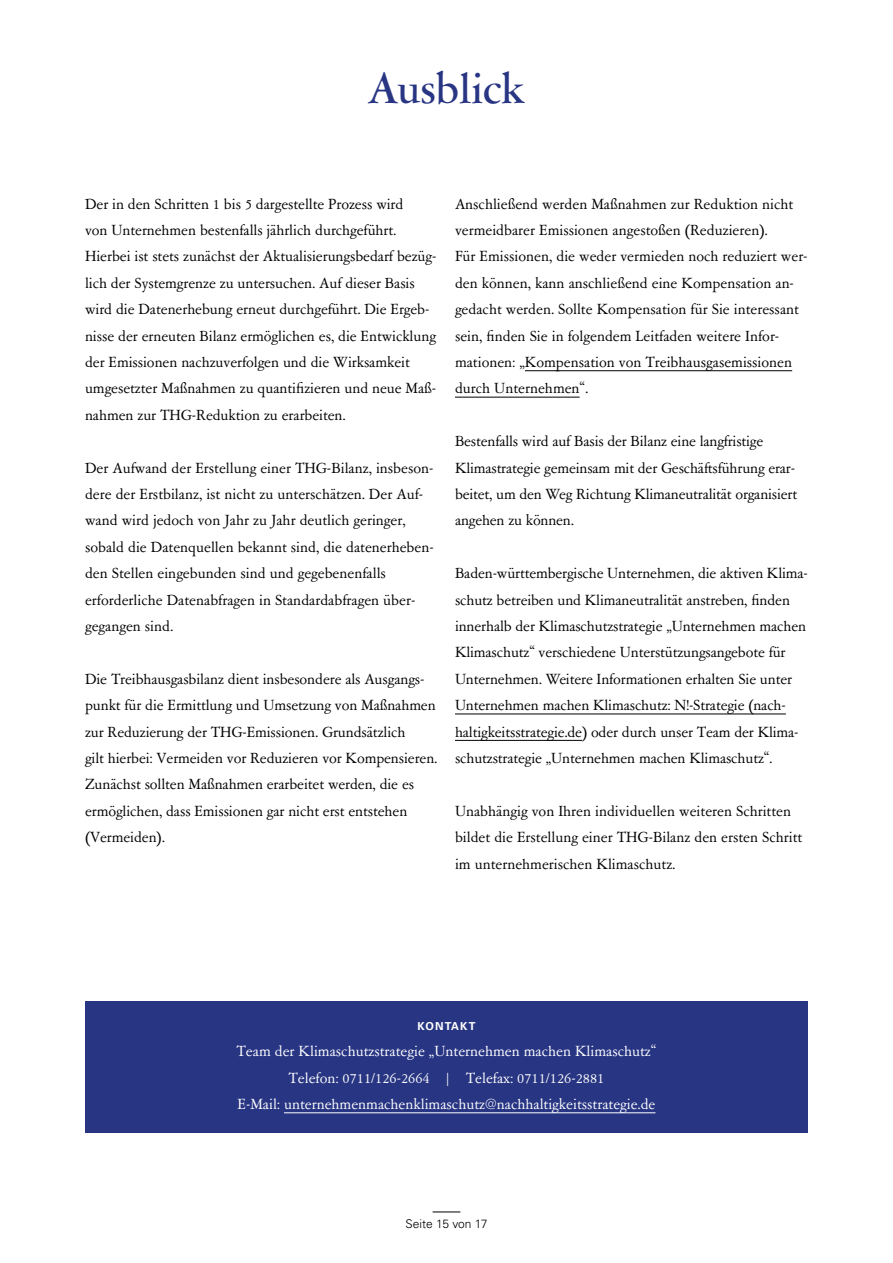
<style>
.page{position:relative;width:893px;height:1263px;background:#fff}
.page>*{position:absolute;margin:0;border:0;box-sizing:border-box;transform-origin:0 0}
.H_H2_Kapitel{font:500 48px "Garamont Amst SHOP";letter-spacing:.015em;color:#283583}
.P_P_Fliesstext{font:16.5px/26.4px "Garamont Amst SB";letter-spacing:-.005em;color:#000}
.P_P_Fliesstext-2{font:16.5px "Garamont Amst SB";color:#fff}
.t1{font:300 12px "Univers LT Pro 45";color:#000}
.H_H3_Zwischenhead_zentriert{font:700 10.95px "Univers LT Pro 65";letter-spacing:.1em;color:#fff}
</style>
<div class="page">
<svg style="left:433px;top:1211px;width:27px;height:1px"></svg>
<hr style="left:525px;top:370px;width:267px;height:1px;background:#000">
<hr style="left:455px;top:397px;width:125px;height:1px;background:#000">
<hr style="left:455px;top:714px;width:331px;height:1px;background:#000">
<hr style="left:455px;top:740px;width:127px;height:1px;background:#000">
<div style="left:85px;top:1001px;width:723px;height:131px;background:#283583"></div>
<hr style="left:284px;top:1112px;width:371px;height:1px;background:#fff">
<h2 class="H_H2_Kapitel" style="left:368px;top:65px;width:159px">Ausblick</h2>
<p class="P_P_Fliesstext" style="left:85px;top:191px;width:353px">Der in den Schritten 1 bis 5 dargestellte Prozess wird<br>von Unternehmen bestenfalls jährlich durchgeführt.<br>Hierbei ist stets zunächst der Aktualisierungsbedarf bezüg&shy;lich der Systemgrenze zu untersuchen. Auf dieser Basis wird die Datenerhebung erneut durchgeführt. Die Ergeb&shy;nisse der erneuten Bilanz ermöglichen es, die Entwicklung der Emissionen nachzuverfolgen und die Wirksamkeit umgesetzter Maßnahmen zu quantifizieren und neue Maß&shy;nahmen zur THG-Reduktion zu erarbeiten.</p>
<p class="P_P_Fliesstext" style="left:85px;top:455px;width:349px">Der Aufwand der Erstellung einer THG-Bilanz, insbeson&shy;dere der Erstbilanz, ist nicht zu unterschätzen. Der Auf&shy;wand wird jedoch von Jahr zu Jahr deutlich geringer, sobald die Datenquellen bekannt sind, die datenerheben&shy;den Stellen eingebunden sind und gegebenenfalls erforderliche Datenabfragen in Standardabfragen über&shy;gegangen sind.</p>
<p class="P_P_Fliesstext" style="left:85px;top:666px;width:354px">Die Treibhausgasbilanz dient insbesondere als Ausgangs&shy;punkt für die Ermittlung und Umsetzung von Maßnahmen zur Reduzierung der THG-Emissionen. Grundsätzlich<br>gilt hierbei: Vermeiden vor Reduzieren vor Kompensieren.<br>Zunächst sollten Maßnahmen erarbeitet werden, die es ermöglichen, dass Emissionen gar nicht erst entstehen (Vermeiden).</p>
<p class="P_P_Fliesstext" style="left:455px;top:191px;width:354px">Anschließend werden Maßnahmen zur Reduktion nicht vermeidbarer Emissionen angestoßen (Reduzieren).<br>Für Emissionen, die weder vermieden noch reduziert wer&shy;den können, kann anschließend eine Kompensation an&shy;gedacht werden. Sollte Kompensation für Sie interessant sein, finden Sie in folgendem Leitfaden weitere Infor&shy;mationen: „Kompensation von Treibhausgasemissionen durch Unternehmen“.</p>
<p class="P_P_Fliesstext" style="left:455px;top:429px;width:344px">Bestenfalls wird auf Basis der Bilanz eine langfristige Klimastrategie gemeinsam mit der Geschäftsführung erar&shy;beitet, um den Weg Richtung Klimaneutralität organisiert angehen zu können.</p>
<p class="P_P_Fliesstext" style="left:455px;top:561px;width:354px">Baden-württembergische Unternehmen, die aktiven Klima&shy;schutz betreiben und Klimaneutralität anstreben, finden innerhalb der Klimaschutzstrategie „Unternehmen machen Klimaschutz“ verschiedene Unterstützungsangebote für Unternehmen. Weitere Informationen erhalten Sie unter Unternehmen machen Klimaschutz: N!-Strategie (nach&shy;haltigkeitsstrategie.de) oder durch unser Team der Klima&shy;schutzstrategie „Unternehmen machen Klimaschutz“.</p>
<p class="P_P_Fliesstext" style="left:455px;top:798px;width:349px">Unabhängig von Ihren individuellen weiteren Schritten bildet die Erstellung einer THG-Bilanz den ersten Schritt im unternehmerischen Klimaschutz.</p>
<h3 class="H_H3_Zwischenhead_zentriert" style="left:418px;top:1019px;width:59px">KONTAKT</h3>
<p class="P_P_Fliesstext-2" style="left:237px;top:1043px;width:421px">Team der Klimaschutzstrategie „Unternehmen machen Klimaschutz“</p>
<p class="P_P_Fliesstext-2" style="left:289px;top:1069px;width:317px">Telefon: 0711/126-2664 | Telefax: 0711/126-2881</p>
<p class="P_P_Fliesstext-2" style="left:237px;top:1096px;width:419px">E-Mail: unternehmenmachenklimaschutz@nachhaltigkeitsstrategie.de</p>
<p class="t1" style="left:406px;top:1216px;width:83px">Seite 15 von 17</p>
</div>
